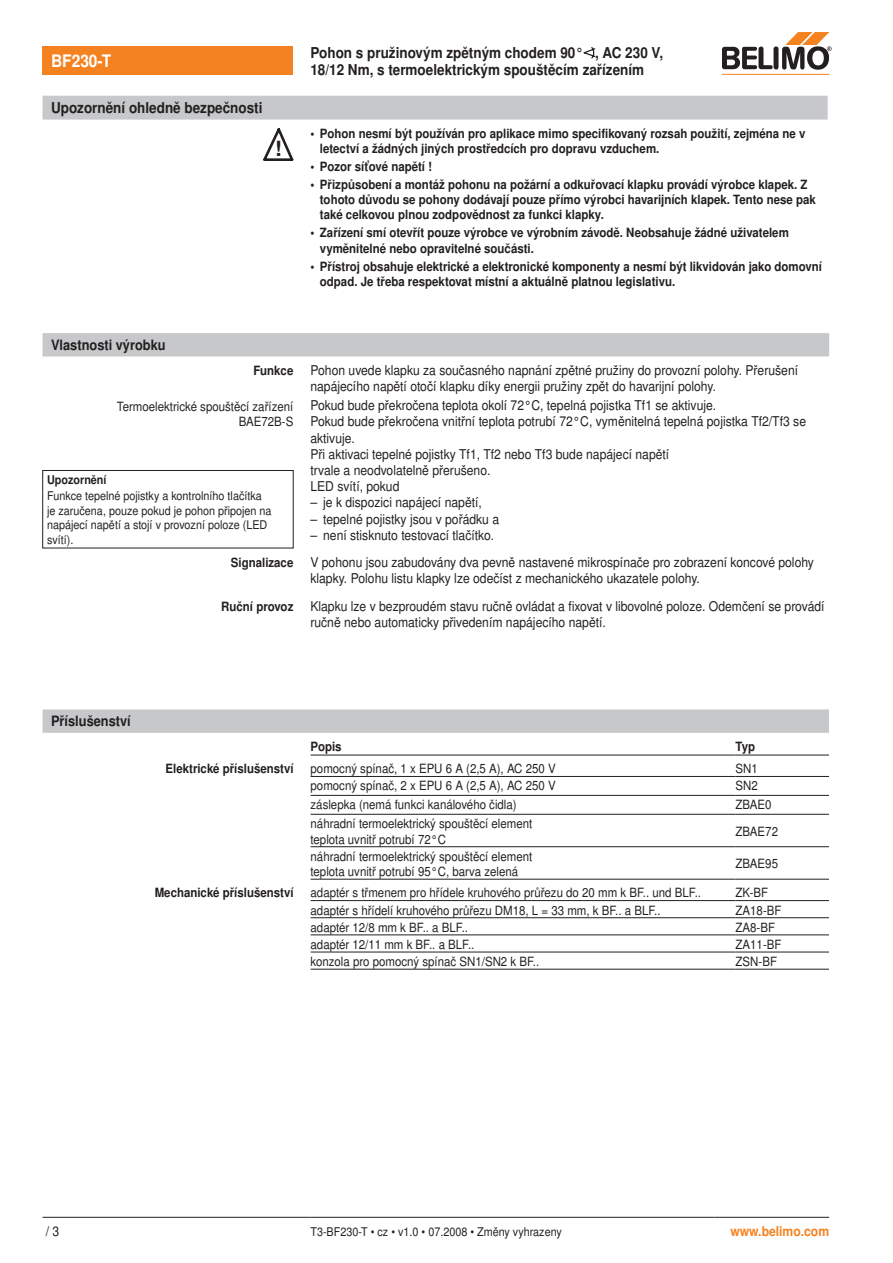
<style>
.page{position:relative;width:893px;height:1263px;background:#fff}
.page>*{position:absolute;margin:0;border:0;box-sizing:border-box;transform-origin:0 0}
.t1{font:700 21px "Nimbus Sans BEL";color:#231f20}
.Überschrift_2_invers{font:700 17.25px "Nimbus Sans BEL";color:#fff;scale:.9 1}
.Überschrift_2{font:700 15px/16.5px "Nimbus Sans BEL";color:#231f20;scale:.9 1}
.Titel_1{font:700 15px "Nimbus Sans BEL";color:#231f20;scale:.9 1}
.Überschrift_Kapitel{font:700 14.25px "Nimbus Sans BEL";color:#231f20;scale:.9 1}
.Lauftext_9{font:13.5px/16.2px "Nimbus Sans BEL";color:#231f20;scale:.9 1}
.Aufzählung_9__3_mm{font:13.5px "Nimbus Sans BEL";color:#231f20;scale:.9 1}
.www_rechts{font:700 13.5px "Nimbus Sans BEL";color:#f58220;scale:.9 1}
.Zahl_Seite_links{font:13.5px "Nimbus Sans BEL";color:#231f20;scale:.9 1}
.Sicherheitshinweise{font:700 12.75px/15.3px "Nimbus Sans BEL";color:#231f20;scale:.9 1}
.Tabellentext{font:12.75px/15.3px "Nimbus Sans BEL";color:#231f20;scale:.9 1}
.Marginalien{font:700 12.75px "Nimbus Sans BEL";color:#231f20;scale:.9 1}
.Marginalien-2{font:12.75px/15.3px "Nimbus Sans BEL";color:#231f20;text-align:right;scale:.9 1}
.Titel_3{font:700 12.75px "Nimbus Sans BEL";color:#231f20;scale:.9 1}
.Lauftext_8{font:12px/14.4px "Nimbus Sans BEL";color:#231f20;scale:.9 1}
.Hinweise_Titel{font:700 12px "Nimbus Sans BEL";color:#231f20;scale:.9 1}
</style>
<div class="page">
<div style="left:43px;top:47px;width:250px;height:28px;background:#f58220"></div>
<svg style="left:584px;top:47px;width:11px;height:11px"></svg>
<hr style="left:723px;top:74px;width:106px;height:1px;background:#f58220">
<svg style="left:723px;top:32px;width:109px;height:38px"></svg>
<hr style="left:43px;top:1217px;width:267px;height:1px;background:#231f20">
<hr style="left:310px;top:1217px;width:404px;height:1px;background:#231f20">
<hr style="left:714px;top:1217px;width:115px;height:1px;background:#231f20">
<svg style="left:43px;top:709px;width:786px;height:24px;background:#c8c9cb"></svg>
<hr style="left:311px;top:776px;width:425px;height:1px;background:#231f20">
<hr style="left:736px;top:776px;width:93px;height:1px;background:#231f20">
<hr style="left:311px;top:795px;width:425px;height:1px;background:#231f20">
<hr style="left:736px;top:795px;width:93px;height:1px;background:#231f20">
<hr style="left:311px;top:814px;width:425px;height:1px;background:#231f20">
<hr style="left:736px;top:814px;width:93px;height:1px;background:#231f20">
<hr style="left:311px;top:846px;width:425px;height:1px;background:#231f20">
<hr style="left:736px;top:846px;width:93px;height:1px;background:#231f20">
<hr style="left:311px;top:879px;width:425px;height:1px;background:#231f20">
<hr style="left:736px;top:879px;width:93px;height:1px;background:#231f20">
<hr style="left:311px;top:900px;width:425px;height:1px;background:#231f20">
<hr style="left:736px;top:900px;width:93px;height:1px;background:#231f20">
<hr style="left:311px;top:917px;width:425px;height:1px;background:#231f20">
<hr style="left:736px;top:917px;width:93px;height:1px;background:#231f20">
<hr style="left:311px;top:935px;width:425px;height:1px;background:#231f20">
<hr style="left:736px;top:935px;width:93px;height:1px;background:#231f20">
<hr style="left:311px;top:952px;width:425px;height:1px;background:#231f20">
<hr style="left:736px;top:952px;width:93px;height:1px;background:#231f20">
<hr style="left:311px;top:755px;width:425px;height:1px;background:#231f20">
<hr style="left:736px;top:755px;width:93px;height:1px;background:#231f20">
<hr style="left:311px;top:969px;width:425px;height:1px;background:#231f20">
<hr style="left:736px;top:969px;width:93px;height:1px;background:#231f20">
<div style="left:43px;top:333px;width:786px;height:23px;background:#c7c8ca"></div>
<div style="left:43px;top:96px;width:785px;height:24px;background:#c7c8ca"></div>
<svg style="left:263px;top:128px;width:30px;height:33px"></svg>
<div style="left:43px;top:470px;width:250px;height:78px;border:1px solid #231f20"></div>
<p class="Überschrift_2_invers" style="left:51px;top:51px;width:69px">BF230-T</p>
<p class="Überschrift_2" style="left:310px;top:45px;width:394px">Pohon s pružinovým zpětným chodem 90° , AC 230 V,<br>18/12 Nm, s termoelektrickým spouštěcím zařízením</p>
<p class="Titel_1" style="left:51px;top:99px;width:237px">Upozornění ohledně bezpečnosti</p>
<p class="t1" style="left:275px;top:136px;width:8px">!</p>
<p class="Überschrift_Kapitel" style="left:51px;top:337px;width:129px">Vlastnosti výrobku</p>
<p class="Sicherheitshinweise" style="left:320px;top:126px;width:541px;text-indent:-10px">• Pohon nesmí být používán pro aplikace mimo specifikovaný rozsah použití, zejména ne v letectví a žádných jiných prostředcích pro dopravu vzduchem.</p>
<p class="Sicherheitshinweise" style="left:310px;top:159px;width:137px">• Pozor síťové napětí !</p>
<p class="Sicherheitshinweise" style="left:320px;top:177px;width:553px;text-indent:-10px">• Přizpůsobení a montáž pohonu na požární a odkuřovací klapku provádí výrobce klapek. Z tohoto důvodu se pohony dodávají pouze přímo výrobci havarijních klapek. Tento nese pak také celkovou plnou zodpovědnost za funkci klapky.</p>
<p class="Sicherheitshinweise" style="left:320px;top:226px;width:522px;text-indent:-10px">• Zařízení smí otevřít pouze výrobce ve výrobním závodě. Neobsahuje žádné uživatelem vyměnitelné nebo opravitelné součásti.</p>
<p class="Sicherheitshinweise" style="left:320px;top:259px;width:559px;text-indent:-10px">• Přístroj obsahuje elektrické a elektronické komponenty a nesmí být likvidován jako domovní odpad. Je třeba respektovat místní a aktuálně platnou legislativu.</p>
<p class="Marginalien" style="left:253px;top:363px;width:46px">Funkce</p>
<p class="Lauftext_9" style="left:310px;top:363px;width:543px">Pohon uvede klapku za současného napnání zpětné pružiny do provozní polohy. Přerušení napájecího napětí otočí klapku díky energii pružiny zpět do havarijní polohy.</p>
<p class="Marginalien-2" style="left:117px;top:399px;width:198px">Termoelektrické spouštěcí zařízení<br>BAE72B-S</p>
<p class="Lauftext_9" style="left:310px;top:398px;width:452px">Pokud bude překročena teplota okolí 72°C, tepelná pojistka Tf1 se aktivuje.</p>
<p class="Lauftext_9" style="left:310px;top:414px;width:552px">Pokud bude překročena vnitřní teplota potrubí 72°C, vyměnitelná tepelná pojistka Tf2/Tf3 se aktivuje.</p>
<p class="Lauftext_9" style="left:310px;top:446px;width:400px">Při aktivaci tepelné pojistky Tf1, Tf2 nebo Tf3 bude napájecí napětí trvale a neodvolatelně přerušeno.</p>
<p class="Lauftext_9" style="left:310px;top:479px;width:100px">LED svítí, pokud</p>
<p class="Aufzählung_9__3_mm" style="left:310px;top:495px;width:192px">– je k dispozici napájecí napětí,</p>
<p class="Aufzählung_9__3_mm" style="left:310px;top:511px;width:211px">– tepelné pojistky jsou v pořádku a</p>
<p class="Aufzählung_9__3_mm" style="left:310px;top:527px;width:206px">– není stisknuto testovací tlačítko.</p>
<p class="Hinweise_Titel" style="left:47px;top:472px;width:68px">Upozornění</p>
<p class="Lauftext_8" style="left:47px;top:489px;width:251px">Funkce tepelné pojistky a kontrolního tlačítka je zaručena, pouze pokud je pohon připojen na napájecí napětí a stojí v provozní poloze (LED svítí).</p>
<p class="Marginalien" style="left:231px;top:555px;width:71px">Signalizace</p>
<p class="Lauftext_9" style="left:310px;top:555px;width:561px">V pohonu jsou zabudovány dva pevně nastavené mikrospínače pro zobrazení koncové polohy klapky. Polohu listu klapky lze odečíst z mechanického ukazatele polohy.</p>
<p class="Marginalien" style="left:221px;top:599px;width:82px">Ruční provoz</p>
<p class="Lauftext_9" style="left:310px;top:598px;width:573px">Klapku lze v bezproudém stavu ručně ovládat a fixovat v libovolné poloze. Odemčení se provádí ručně nebo automaticky přivedením napájecího napětí.</p>
<p class="Überschrift_Kapitel" style="left:51px;top:713px;width:90px">Příslušenství</p>
<p class="Titel_3" style="left:311px;top:739px;width:36px">Popis</p>
<p class="Titel_3" style="left:736px;top:739px;width:23px">Typ</p>
<p class="Marginalien" style="left:166px;top:761px;width:144px">Elektrické příslušenství</p>
<p class="Tabellentext" style="left:311px;top:761px;width:274px">pomocný spínač, 1 x EPU 6 A (2,5 A), AC 250 V</p>
<p class="Tabellentext" style="left:736px;top:761px;width:26px">SN1</p>
<p class="Tabellentext" style="left:311px;top:778px;width:274px">pomocný spínač, 2 x EPU 6 A (2,5 A), AC 250 V</p>
<p class="Tabellentext" style="left:736px;top:778px;width:26px">SN2</p>
<p class="Tabellentext" style="left:311px;top:797px;width:231px">záslepka (nemá funkci kanálového čidla)</p>
<p class="Tabellentext" style="left:736px;top:797px;width:42px">ZBAE0</p>
<p class="Tabellentext" style="left:311px;top:816px;width:248px">náhradní termoelektrický spouštěcí element teplota uvnitř potrubí 72°C</p>
<p class="Tabellentext" style="left:736px;top:824px;width:49px">ZBAE72</p>
<p class="Tabellentext" style="left:311px;top:849px;width:248px">náhradní termoelektrický spouštěcí element teplota uvnitř potrubí 95°C, barva zelená</p>
<p class="Tabellentext" style="left:736px;top:856px;width:49px">ZBAE95</p>
<p class="Marginalien" style="left:155px;top:885px;width:156px">Mechanické příslušenství</p>
<p class="Tabellentext" style="left:311px;top:885px;width:435px">adaptér s třmenem pro hřídele kruhového průřezu do 20 mm k BF.. und BLF..</p>
<p class="Tabellentext" style="left:736px;top:885px;width:38px">ZK-BF</p>
<p class="Tabellentext" style="left:311px;top:903px;width:390px">adaptér s hřídelí kruhového průřezu DM18, L = 33 mm, k BF.. a BLF..</p>
<p class="Tabellentext" style="left:736px;top:903px;width:53px">ZA18-BF</p>
<p class="Tabellentext" style="left:311px;top:920px;width:177px">adaptér 12/8 mm k BF.. a BLF..</p>
<p class="Tabellentext" style="left:736px;top:920px;width:45px">ZA8-BF</p>
<p class="Tabellentext" style="left:311px;top:937px;width:184px">adaptér 12/11 mm k BF.. a BLF..</p>
<p class="Tabellentext" style="left:736px;top:937px;width:53px">ZA11-BF</p>
<p class="Tabellentext" style="left:311px;top:954px;width:256px">konzola pro pomocný spínač SN1/SN2 k BF..</p>
<p class="Tabellentext" style="left:736px;top:954px;width:48px">ZSN-BF</p>
<p class="Zahl_Seite_links" style="left:46px;top:1223px;width:17px">/ 3</p>
<p class="Lauftext_8" style="left:310px;top:1225px;width:281px">T3-BF230-T • cz • v1.0 • 07.2008 • Změny vyhrazeny</p>
<p class="www_rechts" style="left:730px;top:1223px;width:111px">www.belimo.com</p>
</div>
